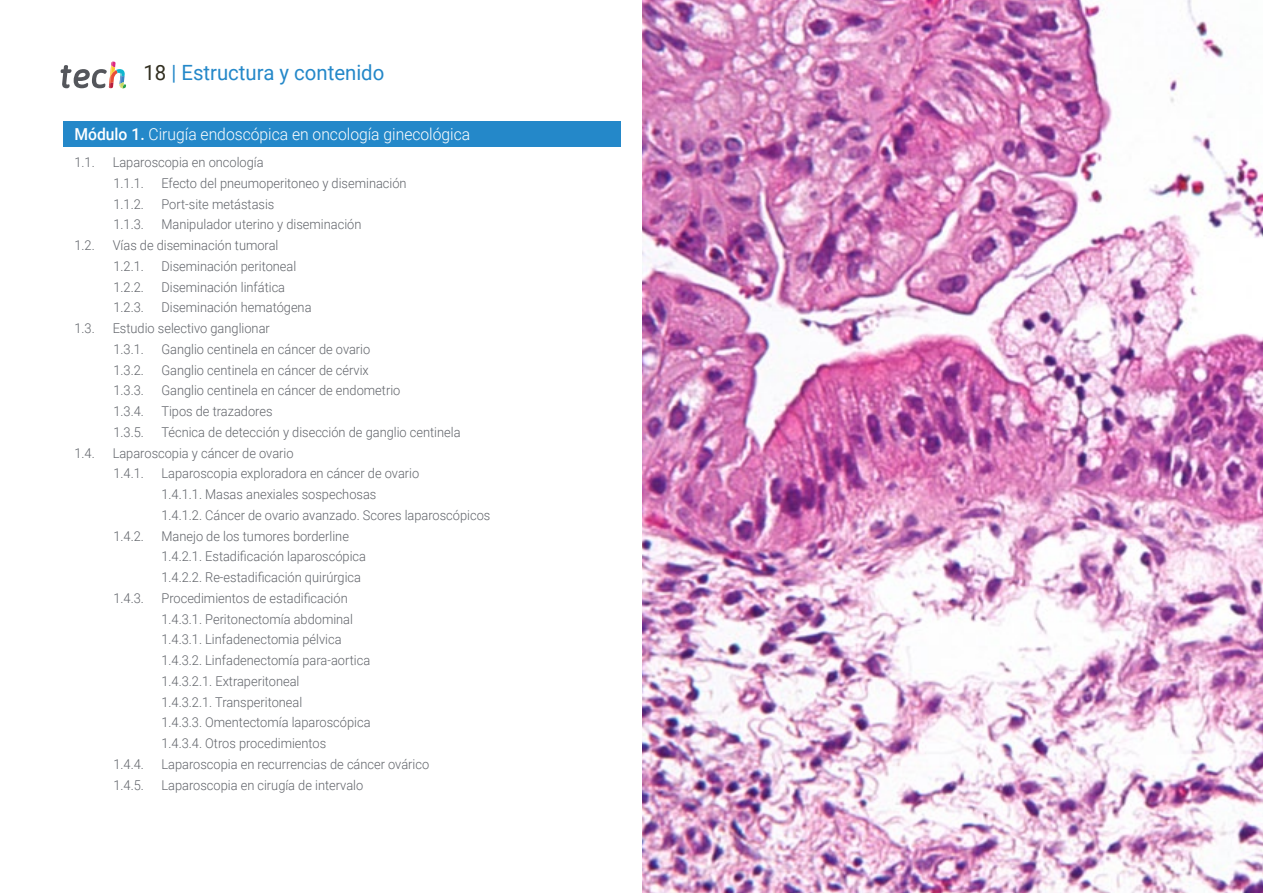
<style>
.page{position:relative;width:1263px;height:893px;background:#fff}
.page>*{position:absolute;margin:0;border:0;box-sizing:border-box;transform-origin:0 0}
.t1{font:21px "Roboto";color:#2488c9}
.t2{font:300 16.5px "Roboto";color:#fff;scale:.95 1}
.t3{font:300 13.5px/20.7px "Roboto";color:#61646a;scale:.95 1}
.s1{color:#312e20}
.s2{font-weight:500}
</style>
<div class="page">
<div style="left:63px;top:121px;width:558px;height:25px;background:#2488c9"></div>
<svg style="left:61px;top:62px;width:65px;height:27px"></svg>
<img style="left:642px;top:0;width:621px;height:893px">
<h1 class="t1" style="left:144px;top:57px;width:242px"><span class="s1">18</span> | Estructura y contenido</h1>
<p class="t2" style="left:74px;top:123px;width:418px"><span class="s2">Módulo 1.</span> Cirugía endoscópica en oncología ginecológica</p>
<p class="t3" style="left:74px;top:151px;width:23px">1.1.</p>
<p class="t3" style="left:113px;top:151px;width:160px">Laparoscopia en oncología<br>1.1.1.</p>
<p class="t3" style="left:161px;top:172px;width:260px">Efecto del pneumoperitoneo y diseminación</p>
<p class="t3" style="left:113px;top:193px;width:34px">1.1.2.</p>
<p class="t3" style="left:161px;top:193px;width:120px">Port-site metástasis</p>
<p class="t3" style="left:113px;top:214px;width:34px">1.1.3.</p>
<p class="t3" style="left:161px;top:214px;width:212px">Manipulador uterino y diseminación</p>
<p class="t3" style="left:74px;top:234px;width:23px">1.2.</p>
<p class="t3" style="left:113px;top:234px;width:176px">Vías de diseminación tumoral<br>1.2.1.</p>
<p class="t3" style="left:161px;top:255px;width:143px">Diseminación peritoneal</p>
<p class="t3" style="left:113px;top:276px;width:34px">1.2.2.</p>
<p class="t3" style="left:161px;top:276px;width:132px">Diseminación linfática</p>
<p class="t3" style="left:113px;top:297px;width:34px">1.2.3.</p>
<p class="t3" style="left:161px;top:297px;width:160px">Diseminación hematógena</p>
<p class="t3" style="left:74px;top:317px;width:23px">1.3.</p>
<p class="t3" style="left:113px;top:317px;width:167px">Estudio selectivo ganglionar<br>1.3.1.</p>
<p class="t3" style="left:161px;top:338px;width:221px">Ganglio centinela en cáncer de ovario</p>
<p class="t3" style="left:113px;top:359px;width:34px">1.3.2.</p>
<p class="t3" style="left:161px;top:359px;width:220px">Ganglio centinela en cáncer de cérvix</p>
<p class="t3" style="left:113px;top:380px;width:34px">1.3.3.</p>
<p class="t3" style="left:161px;top:380px;width:253px">Ganglio centinela en cáncer de endometrio</p>
<p class="t3" style="left:113px;top:400px;width:34px">1.3.4.</p>
<p class="t3" style="left:161px;top:400px;width:118px">Tipos de trazadores</p>
<p class="t3" style="left:113px;top:421px;width:34px">1.3.5.</p>
<p class="t3" style="left:161px;top:421px;width:316px">Técnica de detección y disección de ganglio centinela</p>
<p class="t3" style="left:74px;top:442px;width:23px">1.4.</p>
<p class="t3" style="left:113px;top:442px;width:192px">Laparoscopia y cáncer de ovario<br>1.4.1.</p>
<p class="t3" style="left:161px;top:463px;width:348px">Laparoscopia exploradora en cáncer de ovario<br>1.4.1.1. Masas anexiales sospechosas<br>1.4.1.2. Cáncer de ovario avanzado. Scores laparoscópicos</p>
<p class="t3" style="left:113px;top:525px;width:34px">1.4.2.</p>
<p class="t3" style="left:161px;top:525px;width:217px">Manejo de los tumores borderline<br>1.4.2.1. Estadificación laparoscópica<br>1.4.2.2. Re-estadificación quirúrgica</p>
<p class="t3" style="left:113px;top:587px;width:34px">1.4.3.</p>
<p class="t3" style="left:161px;top:587px;width:222px">Procedimientos de estadificación 1.4.3.1. Peritonectomía abdominal 1.4.3.1. Linfadenectomia pélvica 1.4.3.2. Linfadenectomía para-aortica 1.4.3.2.1. Extraperitoneal<br>1.4.3.2.1. Transperitoneal<br>1.4.3.3. Omentectomía laparoscópica 1.4.3.4. Otros procedimientos</p>
<p class="t3" style="left:113px;top:753px;width:34px">1.4.4.</p>
<p class="t3" style="left:161px;top:753px;width:283px">Laparoscopia en recurrencias de cáncer ovárico</p>
<p class="t3" style="left:113px;top:774px;width:34px">1.4.5.</p>
<p class="t3" style="left:161px;top:774px;width:214px">Laparoscopia en cirugía de intervalo</p>
</div>
